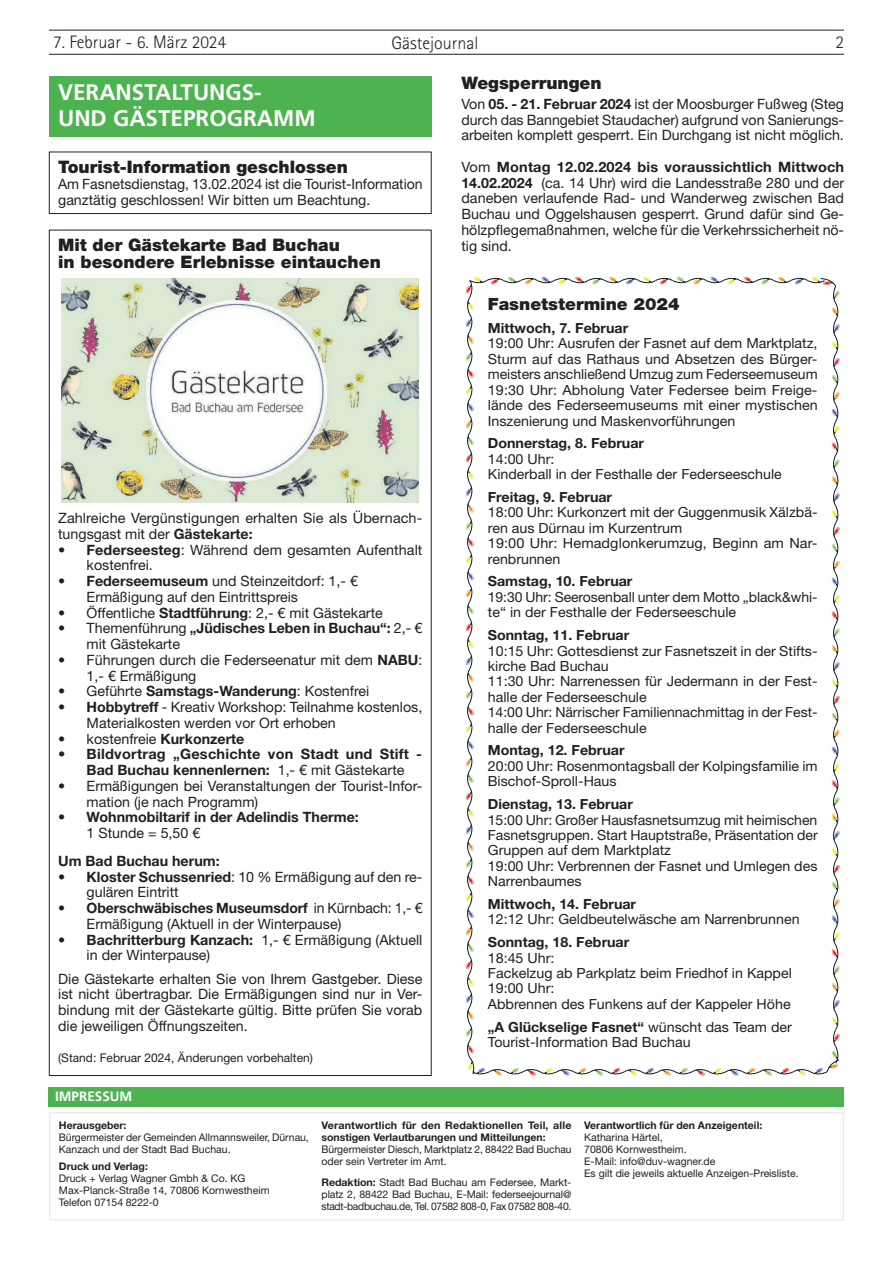
<style>
.page{position:relative;width:893px;height:1263px;background:#fff}
.page>*{position:absolute;margin:0;border:0;box-sizing:border-box;transform-origin:0 0}
.t1{font:700 22.5px/25.5px "Frutiger LT Std";color:#fff}
.t2{font:300 18px "Rotis Sans Serif Std";color:#231f20}
.t3{font:900 17.25px/16.5px "Helvetica Neue LT Std";color:#231f20}
.t4{font:900 16.95px "Helvetica Neue LT Std";color:#231f20}
.t5{font:14.25px/15.8px "Helvetica Neue LT Std";color:#231f20}
.t6{font:700 14.25px/15.8px "Helvetica Neue LT Std";color:#231f20}
.t7{font:13.95px/15.5px "Helvetica Neue LT Std";color:#231f20}
.t8{font:700 13.95px "Helvetica Neue LT Std";color:#231f20}
.t9{font:700 13.5px "Frutiger LT Std";color:#fff}
.t10{font:12px "Helvetica Neue LT Std";color:#231f20}
.t11{font:10.5px/12px "Helvetica Neue LT Std";color:#231f20}
.t12{font:700 10.5px/12px "Helvetica Neue LT Std";color:#231f20}
.s1{font-weight:700}
.s2{font-weight:400}
</style>
<div class="page">
<hr style="left:49px;top:30px;width:795px;height:1px;background:#231f20">
<hr style="left:49px;top:54px;width:795px;height:1px;background:#231f20">
<div style="left:49px;top:76px;width:383px;height:60px;background:#4db350"></div>
<div style="left:49px;top:152px;width:383px;height:62px;border:1px solid #231f20"></div>
<img style="left:62px;top:279px;width:357px;height:224px">
<div style="left:49px;top:1112px;width:795px;height:108px;border:2px solid #ececee"></div>
<div style="left:49px;top:1087px;width:795px;height:19px;background:#4db350"></div>
<svg style="left:465px;top:276px;width:375px;height:800px"></svg>
<p class="t2" style="left:53px;top:31px;width:174px">7. Februar - 6. März 2024</p>
<p class="t2" style="left:391px;top:33px;width:88px">Gästejournal</p>
<p class="t2" style="left:835px;top:31px;width:10px">2</p>
<h1 class="t1" style="left:58px;top:80px;width:259px">VERANSTALTUNGS-<br>UND GÄSTEPROGRAMM</h1>
<p class="t3" style="left:58px;top:159px;width:291px">Tourist-Information geschlossen</p>
<p class="t5" style="left:58px;top:176px;width:366px">Am Fasnetsdienstag, 13.02.2024 ist die Tourist-Information ganztätig geschlossen! Wir bitten um Beachtung.</p>
<p class="t3" style="left:58px;top:237px;width:324px">Mit der Gästekarte Bad Buchau<br>in besondere Erlebnisse eintauchen</p>
<p class="t3" style="left:461px;top:74px;width:142px">Wegsperrungen</p>
<p class="t5" style="left:461px;top:96px;width:384px;text-align:justify">Von <span class="s1">05. - 21. Februar 2024</span> ist der Moosburger Fußweg (Steg durch das Banngebiet Staudacher) aufgrund von Sanierungs&shy;arbeiten komplett gesperrt. Ein Durchgang ist nicht möglich.</p>
<p class="t5" style="left:461px;top:159px;width:384px;text-align:justify">Vom <span class="s1">Montag 12.02.2024 bis voraussichtlich Mittwoch 14.02.2024</span> (ca. 14 Uhr) wird die Landesstraße 280 und der daneben verlaufende Rad- und Wanderweg zwischen Bad Buchau und Oggelshausen gesperrt. Grund dafür sind Ge&shy;hölzpflegemaßnahmen, welche für die Verkehrssicherheit nö&shy;tig sind.</p>
<p class="t5" style="left:58px;top:510px;width:366px">Zahlreiche Vergünstigungen erhalten Sie als Übernach&shy;tungsgast mit der <span class="s1">Gästekarte:</span></p>
<p class="t5" style="left:87px;top:541px;width:337px;text-indent:-28px"><span class="s1">• Federseesteg</span>: Während dem gesamten Aufenthalt kostenfrei.</p>
<p class="t5" style="left:87px;top:573px;width:273px;text-indent:-28px">• <span class="s1">Federseemuseum</span> und Steinzeitdorf: 1,- €<br>Ermäßigung auf den Eintrittspreis</p>
<p class="t5" style="left:58px;top:604px;width:326px"><span class="s1">•</span> Öffentliche <span class="s1">Stadtführung</span>: 2,- € mit Gästekarte</p>
<p class="t5" style="left:87px;top:620px;width:337px;text-indent:-28px"><span class="s1">•</span> Themenführung <span class="s1">„Jüdisches Leben in Buchau“:</span> 2,- € mit Gästekarte</p>
<p class="t5" style="left:87px;top:652px;width:337px;text-indent:-28px"><span class="s1">•</span> Führungen durch die Federseenatur mit dem <span class="s1">NABU</span>:<br>1,- € Ermäßigung</p>
<p class="t6" style="left:58px;top:683px;width:313px">• <span class="s2">Geführte</span> Samstags-Wanderung<span class="s2">: Kostenfrei</span></p>
<p class="t5" style="left:87px;top:699px;width:337px;text-indent:-28px"><span class="s1">• Hobbytreff</span> - Kreativ Workshop: Teilnahme kostenlos,<br>Materialkosten werden vor Ort erhoben</p>
<p class="t6" style="left:58px;top:730px;width:188px">• <span class="s2">kostenfreie</span> Kurkonzerte</p>
<p class="t6" style="left:87px;top:746px;width:337px;text-indent:-28px">• Bildvortrag „Geschichte von Stadt und Stift -<br>Bad Buchau kennenlernen: <span class="s2">1,- € mit Gästekarte</span></p>
<p class="t5" style="left:87px;top:778px;width:337px;text-indent:-28px"><span class="s1">•</span> Ermäßigungen bei Veranstaltungen der Tourist-Infor&shy;mation (je nach Programm)</p>
<p class="t6" style="left:58px;top:809px;width:302px">• Wohnmobiltarif in der Adelindis Therme:</p>
<p class="t5" style="left:87px;top:825px;width:115px">1 Stunde = 5,50 €</p>
<p class="t6" style="left:58px;top:853px;width:163px">Um Bad Buchau herum:</p>
<p class="t5" style="left:87px;top:868px;width:337px;text-indent:-28px"><span class="s1">• Kloster Schussenried</span>: 10 % Ermäßigung auf den re&shy;gulären Eintritt</p>
<p class="t5" style="left:87px;top:900px;width:337px;text-indent:-28px"><span class="s1">• Oberschwäbisches Museumsdorf</span> in Kürnbach: 1,- €<br>Ermäßigung (Aktuell in der Winterpause)</p>
<p class="t5" style="left:87px;top:931px;width:337px;text-indent:-28px"><span class="s1">• Bachritterburg Kanzach:</span> 1,- € Ermäßigung (Aktuell in der Winterpause)</p>
<p class="t5" style="left:58px;top:970px;width:366px;text-align:justify">Die Gästekarte erhalten Sie von Ihrem Gastgeber. Diese ist nicht übertragbar. Die Ermäßigungen sind nur in Ver&shy;bindung mit der Gästekarte gültig. Bitte prüfen Sie vorab die jeweiligen Öffnungszeiten.</p>
<p class="t10" style="left:58px;top:1051px;width:256px">(Stand: Februar 2024, Änderungen vorbehalten)</p>
<p class="t9" style="left:55px;top:1088px;width:79px">IMPRESSUM</p>
<p class="t4" style="left:488px;top:294px;width:193px">Fasnetstermine 2024</p>
<p class="t8" style="left:488px;top:319px;width:142px">Mittwoch, 7. Februar</p>
<p class="t7" style="left:488px;top:335px;width:331px;text-align:justify">19:00 Uhr: Ausrufen der Fasnet auf dem Marktplatz, Sturm auf das Rathaus und Absetzen des Bürger&shy;meisters anschließend Umzug zum Federseemuseum 19:30 Uhr: Abholung Vater Federsee beim Freige&shy;lände des Federseemuseums mit einer mystischen Inszenierung und Maskenvorführungen</p>
<p class="t8" style="left:488px;top:435px;width:158px">Donnerstag, 8. Februar</p>
<p class="t7" style="left:488px;top:451px;width:296px">14:00 Uhr:<br>Kinderball in der Festhalle der Federseeschule</p>
<p class="t8" style="left:488px;top:488px;width:126px">Freitag, 9. Februar</p>
<p class="t7" style="left:488px;top:504px;width:331px">18:00 Uhr: Kurkonzert mit der Guggenmusik Xälzbä&shy;ren aus Dürnau im Kurzentrum<br>19:00 Uhr: Hemadglonkerumzug, Beginn am Nar&shy;renbrunnen</p>
<p class="t8" style="left:488px;top:573px;width:146px">Samstag, 10. Februar</p>
<p class="t7" style="left:488px;top:589px;width:331px">19:30 Uhr: Seerosenball unter dem Motto „black&amp;whi&shy;te“ in der Festhalle der Federseeschule</p>
<p class="t8" style="left:488px;top:626px;width:143px">Sonntag, 11. Februar</p>
<p class="t7" style="left:488px;top:643px;width:331px">10:15 Uhr: Gottesdienst zur Fasnetszeit in der Stifts&shy;kirche Bad Buchau<br>11:30 Uhr: Narrenessen für Jedermann in der Fest&shy;halle der Federseeschule<br>14:00 Uhr: Närrischer Familiennachmittag in der Fest&shy;halle der Federseeschule</p>
<p class="t8" style="left:488px;top:742px;width:138px">Montag, 12. Februar</p>
<p class="t7" style="left:488px;top:758px;width:331px">20:00 Uhr: Rosenmontagsball der Kolpingsfamilie im<br>Bischof-Sproll-Haus</p>
<p class="t8" style="left:488px;top:795px;width:147px">Dienstag, 13. Februar</p>
<p class="t7" style="left:488px;top:812px;width:331px">15:00 Uhr: Großer Hausfasnetsumzug mit heimischen Fasnetsgruppen. Start Hauptstraße, Präsentation der Gruppen auf dem Marktplatz<br>19:00 Uhr: Verbrennen der Fasnet und Umlegen des Narrenbaumes</p>
<p class="t8" style="left:488px;top:895px;width:150px">Mittwoch, 14. Februar</p>
<p class="t7" style="left:488px;top:911px;width:313px">12:12 Uhr: Geldbeutelwäsche am Narrenbrunnen</p>
<p class="t8" style="left:488px;top:933px;width:143px">Sonntag, 18. Februar</p>
<p class="t7" style="left:488px;top:950px;width:306px">18:45 Uhr:<br>Fackelzug ab Parkplatz beim Friedhof in Kappel<br>19:00 Uhr:<br>Abbrennen des Funkens auf der Kappeler Höhe</p>
<p class="t7" style="left:488px;top:1019px;width:305px"><span class="s1">„A Glückselige Fasnet“</span> wünscht das Team der<br>Tourist-Information Bad Buchau</p>
<p class="t12" style="left:59px;top:1119px;width:69px">Herausgeber:</p>
<p class="t11" style="left:59px;top:1131px;width:251px">Bürgermeister der Gemeinden Allmannsweiler, Dürnau,<br>Kanzach und der Stadt Bad Buchau.</p>
<p class="t12" style="left:59px;top:1159px;width:91px">Druck und Verlag:</p>
<p class="t11" style="left:59px;top:1172px;width:212px">Druck + Verlag Wagner Gmbh &amp; Co. KG<br>Max-Planck-Straße 14, 70806 Kornwestheim<br>Telefon 07154 8222-0</p>
<p class="t12" style="left:322px;top:1119px;width:251px">Verantwortlich für den Redaktionellen Teil, alle sonstigen Verlautbarungen und Mitteilungen:</p>
<p class="t11" style="left:322px;top:1143px;width:252px">Bürgermeister Diesch, Marktplatz 2, 88422 Bad Buchau oder sein Vertreter im Amt.</p>
<p class="t11" style="left:322px;top:1176px;width:251px;text-align:justify"><span class="s1">Redaktion:</span> Stadt Bad Buchau am Federsee, Markt&shy;platz 2, 88422 Bad Buchau, E-Mail: federseejournal@ stadt-badbuchau.de, Tel. 07582 808-0, Fax 07582 808-40.</p>
<p class="t12" style="left:584px;top:1119px;width:180px">Verantwortlich für den Anzeigenteil:</p>
<p class="t11" style="left:584px;top:1131px;width:216px">Katharina Härtel,<br>70806 Kornwestheim.<br>E-Mail: info@duv-wagner.de<br>Es gilt die jeweils aktuelle Anzeigen-Preisliste.</p>
</div>
